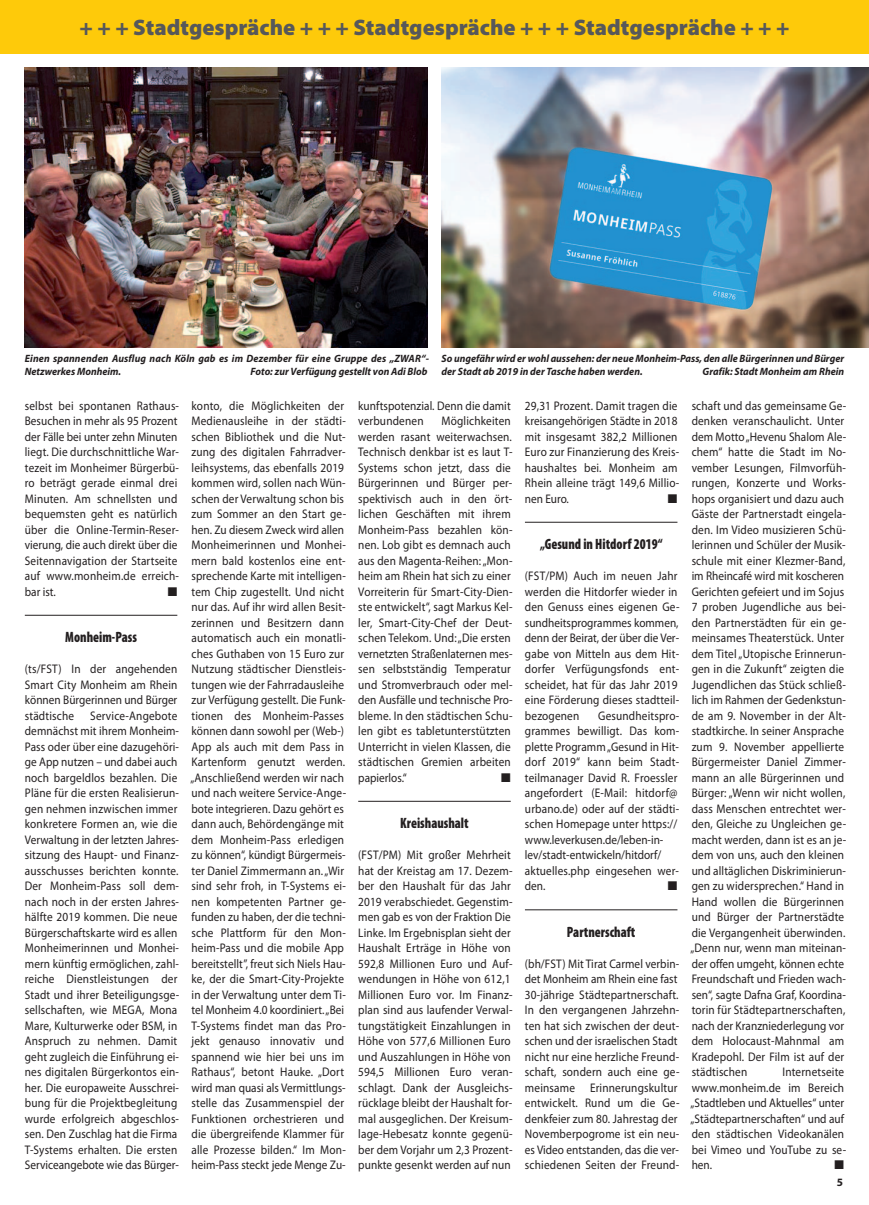
<style>
.page{position:relative;width:869px;height:1205px;background:#fff}
.page>*{position:absolute;margin:0;border:0;box-sizing:border-box;transform-origin:0 0}
.t1{font:900 22.5px "Myriad Pro";color:#57585a}
.t2{font:900 condensed 15px "Myriad Pro";color:#231f20;scale:.9 1}
.t3{font:12.5px/15.5px "Myriad Pro";letter-spacing:.015em;color:#231f20;scale:.9 1}
.t4{font:12.5px "Zapf Dingbats ITC";color:#231f20}
.t5{font:italic 700 10.62px/12.5px "Myriad Pro";color:#231f20;scale:.95 1}
</style>
<div class="page">
<div style="left:0;top:0;width:868px;height:53px;background:#feca0a"></div>
<hr style="left:25px;top:615px;width:152px;height:1px;background:#231f20">
<hr style="left:358px;top:801px;width:152px;height:1px;background:#231f20">
<hr style="left:524px;top:522px;width:153px;height:1px;background:#231f20">
<hr style="left:524px;top:909px;width:153px;height:1px;background:#231f20">
<img style="left:25px;top:67px;width:402px;height:280px">
<img style="left:441px;top:67px;width:427px;height:280px">
<h1 class="t1" style="left:80px;top:19px;width:711px">+ + + Stadtgespräche + + + Stadtgespräche + + + Stadtgespräche + + +</h1>
<p class="t5" style="left:25px;top:353px;width:427px">Einen spannenden Ausflug nach Köln gab es im Dezember für eine Gruppe des „ZWAR“-<br>Netzwerkes Monheim.</p>
<p class="t5" style="left:250px;top:366px;width:187px">Foto: zur Verfügung gestellt von Adi Blob</p>
<p class="t5" style="left:441px;top:353px;width:425px">So ungefähr wird er wohl aussehen: der neue Monheim-Pass, den alle Bürgerinnen und Bürger der Stadt ab 2019 in der Tasche haben werden.</p>
<p class="t5" style="left:702px;top:366px;width:150px">Grafik: Stadt Monheim am Rhein</p>
<p class="t3" style="left:25px;top:399px;width:173px">selbst bei spontanen Rathaus-<br>Besuchen in mehr als 95 Prozent der Fälle bei unter zehn Minuten liegt. Die durchschnittliche War&shy;tezeit im Monheimer Bürgerbü&shy;ro beträgt gerade einmal drei<br>Minuten. Am schnellsten und bequemsten geht es natürlich über die Online-Termin-Reser&shy;vierung, die auch direkt über die<br>Seitennavigation der Startseite auf www.monheim.de erreich&shy;bar ist.</p>
<p class="t4" style="left:168px;top:587px;width:11px">■</p>
<p class="t2" style="left:65px;top:632px;width:81px">Monheim-Pass</p>
<p class="t3" style="left:25px;top:662px;width:171px;text-align:justify">(ts/FST) In der angehenden Smart City Monheim am Rhein können Bürgerinnen und Bürger städtische</p>
<p class="t3" style="left:25px;top:709px;width:173px;text-indent:65px">Service-Angebote demnächst mit ihrem Monheim-<br>Pass oder über eine dazugehöri&shy;ge App nutzen – und dabei auch noch bargeldlos bezahlen. Die<br>Pläne für die ersten Realisierun&shy;gen nehmen inzwischen immer konkretere Formen an, wie die<br>Verwaltung in der letzten Jahres&shy;sitzung des Haupt- und Finanz&shy;ausschusses berichten konnte.<br>Der Monheim-Pass soll dem&shy;nach noch in der ersten Jahres&shy;hälfte 2019 kommen. Die neue<br>Bürgerschaftskarte wird es allen<br>Monheimerinnen und Monhei&shy;mern künftig ermöglichen, zahl&shy;reiche Dienstleistungen der<br>Stadt und ihrer Beteiligungsge&shy;sellschaften, wie MEGA, Mona<br>Mare, Kulturwerke oder BSM, in<br>Anspruch zu nehmen. Damit geht zugleich die Einführung ei&shy;nes digitalen Bürgerkontos ein&shy;her. Die europaweite Ausschrei&shy;bung für die Projektbegleitung wurde erfolgreich abgeschlos&shy;sen. Den Zuschlag hat die Firma<br>T-Systems erhalten. Die ersten<br>Serviceangebote wie das Bürger-</p>
<p class="t3" style="left:190px;top:399px;width:174px">konto, die Möglichkeiten der<br>Medienausleihe in der städti&shy;schen Bibliothek und die Nut&shy;zung des digitalen Fahrradver&shy;leihsystems, das ebenfalls 2019 kommen wird, sollen nach Wün&shy;schen der Verwaltung schon bis zum Sommer an den Start ge&shy;hen. Zu diesem Zweck wird allen<br>Monheimerinnen und Monhei&shy;mern bald kostenlos eine ent&shy;sprechende Karte mit intelligen&shy;tem Chip zugestellt. Und nicht nur das. Auf ihr wird allen Besit&shy;zerinnen und Besitzern dann automatisch auch ein monatli&shy;ches Guthaben von 15 Euro zur<br>Nutzung städtischer Dienstleis&shy;tungen wie der Fahrradausleihe zur Verfügung gestellt. Die Funk&shy;tionen des Monheim-Passes können dann sowohl per (Web-)<br>App als auch mit dem Pass in<br>Kartenform genutzt werden. „Anschließend werden wir nach und nach weitere Service-Ange&shy;bote integrieren. Dazu gehört es dann auch, Behördengänge mit dem Monheim-Pass erledigen zu können“, kündigt Bürgermeis&shy;ter Daniel Zimmermann an. „Wir sind sehr froh, in T-Systems ei&shy;nen kompetenten Partner ge&shy;funden zu haben, der die techni&shy;sche Plattform für den Mon&shy;heim-Pass und die mobile App bereitstellt”, freut sich Niels Hau&shy;ke, der die Smart-City-Projekte in der Verwaltung unter dem Ti&shy;tel Monheim 4.0 koordiniert. „Bei<br>T-Systems findet man das Pro&shy;jekt genauso innovativ und spannend wie hier bei uns im<br>Rathaus“, betont Hauke. „Dort wird man quasi als Vermittlungs&shy;stelle das Zusammenspiel der<br>Funktionen orchestrieren und die übergreifende Klammer für alle Prozesse bilden.“ Im Mon&shy;heim-Pass steckt jede Menge Zu-</p>
<p class="t3" style="left:358px;top:399px;width:171px">kunftspotenzial. Denn die damit verbundenen</p>
<p class="t3" style="left:358px;top:414px;width:173px;text-indent:83px">Möglichkeiten werden rasant weiterwachsen.<br>Technisch denkbar ist es laut T-<br>Systems schon jetzt, dass die<br>Bürgerinnen und Bürger per&shy;spektivisch auch in den ört&shy;lichen Geschäften mit ihrem<br>Monheim-Pass bezahlen kön&shy;nen. Lob gibt es demnach auch aus den Magenta-Reihen: „Mon&shy;heim am Rhein hat sich zu einer<br>Vorreiterin für Smart-City-Dien&shy;ste entwickelt“, sagt Markus Kel&shy;ler, Smart-City-Chef der Deut&shy;schen Telekom. Und: „Die ersten vernetzten Straßenlaternen mes&shy;sen selbstständig Temperatur und Stromverbrauch oder mel&shy;den Ausfälle und technische Pro&shy;bleme. In den städtischen Schu&shy;len gibt es tabletunterstützten<br>Unterricht in vielen Klassen, die städtischen Gremien arbeiten papierlos.“</p>
<p class="t4" style="left:501px;top:773px;width:11px">■</p>
<p class="t2" style="left:400px;top:818px;width:78px">Kreishaushalt</p>
<p class="t3" style="left:358px;top:848px;width:173px">(FST/PM) Mit großer Mehrheit hat der Kreistag am 17. Dezem&shy;ber den Haushalt für das Jahr<br>2019 verabschiedet. Gegenstim&shy;men gab es von der Fraktion Die<br>Linke. Im Ergebnisplan sieht der<br>Haushalt Erträge in Höhe von<br>592,8 Millionen Euro und Auf&shy;wendungen in Höhe von 612,1<br>Millionen Euro vor. Im Finanz&shy;plan sind aus laufender Verwal&shy;tungstätigkeit Einzahlungen in<br>Höhe von 577,6 Millionen Euro und Auszahlungen in Höhe von<br>594,5 Millionen Euro veran&shy;schlagt. Dank der Ausgleichs - rücklage bleibt der Haushalt for&shy;mal ausgeglichen. Der Kreisum&shy;lage-Hebesatz konnte gegenü&shy;ber dem Vorjahr um 2,3 Prozent&shy;punkte gesenkt werden auf nun</p>
<p class="t3" style="left:524px;top:399px;width:173px">29,31 Prozent. Damit tragen die kreisangehörigen Städte in 2018 mit insgesamt 382,2 Millionen<br>Euro zur Finanzierung des Kreis&shy;haushaltes bei. Monheim am<br>Rhein alleine trägt 149,6 Millio&shy;nen Euro.</p>
<p class="t4" style="left:667px;top:494px;width:11px">■</p>
<p class="t2" style="left:539px;top:539px;width:137px">„Gesund in Hitdorf 2019“</p>
<p class="t3" style="left:524px;top:569px;width:173px">(FST/PM) Auch im neuen Jahr werden die Hitdorfer wieder in den Genuss eines eigenen Ge&shy;sundheitsprogrammes kommen, denn der Beirat, der über die Ver&shy;gabe von Mitteln aus dem Hit&shy;dorfer Verfügungsfonds ent&shy;scheidet, hat für das Jahr 2019 eine Förderung dieses stadtteil&shy;bezogenen</p>
<p class="t3" style="left:524px;top:709px;width:173px;text-indent:73px">Gesundheitspro&shy;grammes bewilligt. Das kom&shy;plette Programm „Gesund in Hit&shy;dorf 2019“ kann beim Stadt&shy;teilmanager David R. Froessler angefordert (E-Mail: hitdorf@ urbano.de) oder auf der städti&shy;schen Homepage unter https:// www.leverkusen.de/leben-in&shy;lev/stadt-entwickeln/hitdorf/ aktuelles.php eingesehen wer&shy;den.</p>
<p class="t4" style="left:667px;top:881px;width:11px">■</p>
<p class="t2" style="left:566px;top:926px;width:78px">Partnerschaft</p>
<p class="t3" style="left:524px;top:957px;width:173px">(bh/FST) Mit Tirat Carmel verbin&shy;det Monheim am Rhein eine fast<br>30-jährige Städtepartnerschaft.<br>In den vergangenen Jahrzehn&shy;ten hat sich zwischen der deut&shy;schen und der israelischen Stadt nicht nur eine herzliche Freund&shy;schaft, sondern auch eine ge&shy;meinsame Erinnerungskultur entwickelt. Rund um die Ge&shy;denkfeier zum 80. Jahrestag der<br>Novemberpogrome ist ein neu&shy;es Video entstanden, das die ver&shy;schiedenen Seiten der Freund-</p>
<p class="t3" style="left:690px;top:399px;width:174px">schaft und das gemeinsame Ge&shy;denken veranschaulicht. Unter dem Motto „Hevenu Shalom Ale&shy;chem“ hatte die Stadt im No&shy;vember Lesungen, Filmvorfüh&shy;rungen, Konzerte und Works&shy;hops organisiert und dazu auch<br>Gäste der Partnerstadt eingela&shy;den. Im Video musizieren Schü&shy;lerinnen und Schüler der Musik&shy;schule mit einer Klezmer-Band, im Rheincafé wird mit koscheren<br>Gerichten gefeiert und im Sojus<br>7 proben Jugendliche aus bei&shy;den Partnerstädten für ein ge&shy;meinsames Theaterstück. Unter dem Titel „Utopische Erinnerun&shy;gen in die Zukunft“ zeigten die<br>Jugendlichen das Stück schließ&shy;lich im Rahmen der Gedenkstun&shy;de am 9. November in der Alt&shy;stadtkirche. In seiner Ansprache zum 9. November appellierte<br>Bürgermeister Daniel Zimmer&shy;mann an alle Bürgerinnen und<br>Bürger: „Wenn wir nicht wollen, dass Menschen entrechtet wer&shy;den, Gleiche zu Ungleichen ge&shy;macht werden, dann ist es an je&shy;dem von uns, auch den kleinen und alltäglichen Diskriminierun&shy;gen zu widersprechen.“ Hand in<br>Hand wollen die Bürgerinnen und Bürger der Partnerstädte die Vergangenheit überwinden. „Denn nur, wenn man miteinan&shy;der offen umgeht, können echte<br>Freundschaft und Frieden wach&shy;sen“, sagte Dafna Graf, Koordina&shy;torin für Städtepartnerschaften, nach der Kranzniederlegung vor dem Holocaust-Mahnmal am<br>Kradepohl. Der Film ist auf der städtischen</p>
<p class="t3" style="left:690px;top:1065px;width:174px;text-indent:92px">Internetseite www.monheim.de im Bereich „Stadtleben und Aktuelles“ unter „Städtepartnerschaften“ und auf den städtischen Videokanälen bei Vimeo und YouTube zu se&shy;hen.</p>
<p class="t4" style="left:834px;top:1160px;width:11px">■</p>
</div>
